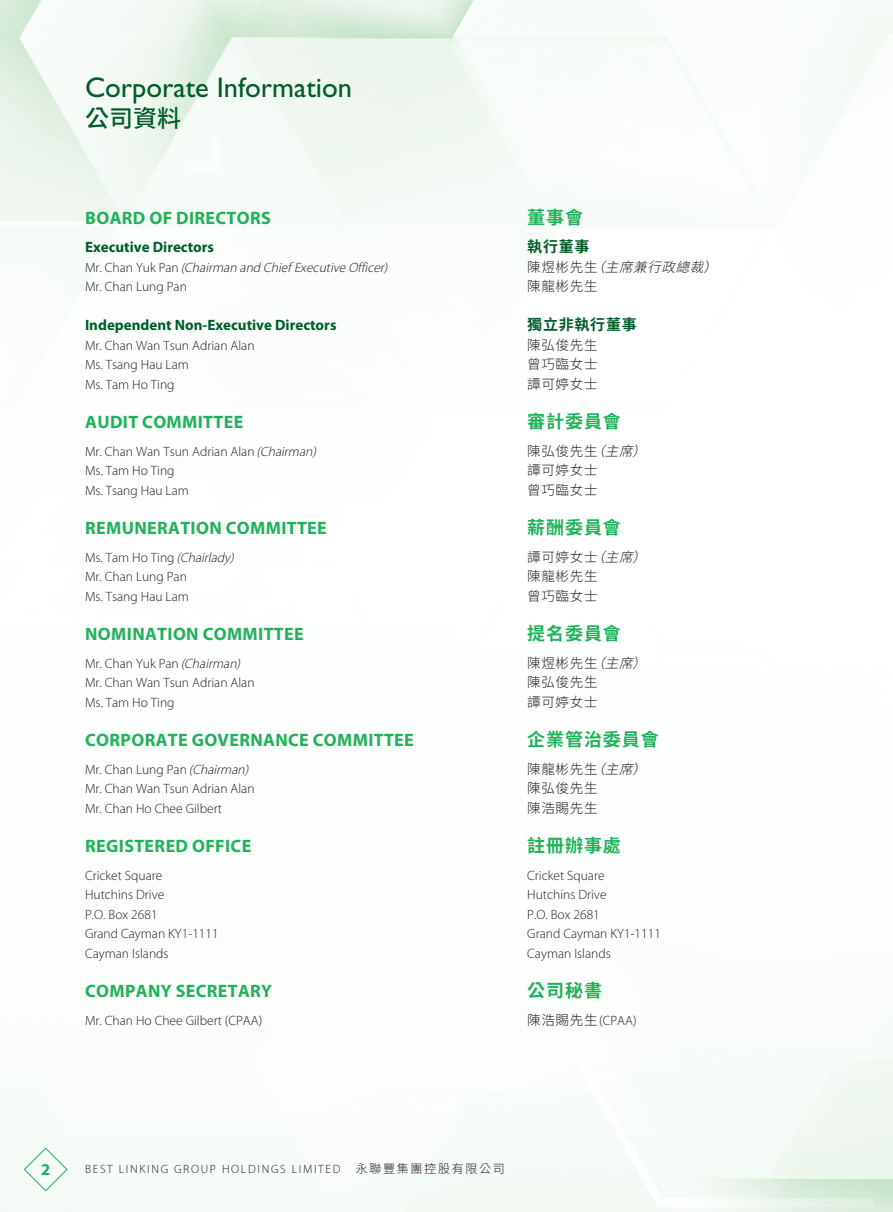
<style>
.page{position:relative;width:893px;height:1212px;background:#fff}
.page>*{position:absolute;margin:0;border:0;box-sizing:border-box;transform-origin:0 0}
.t1{font:28.5px "Gill Sans Std";color:#005d29}
.t2{font:500 24px "Noto Sans CJ Ktc";color:#005d29}
._01_H1{font:700 18px "Myriad Pro";letter-spacing:.02em;color:#21b259}
._01_H1-2{font:700 18px "Noto Sans CJ Ktc";letter-spacing:.05em;color:#21b259}
.t3{font:700 16.5px "Myriad Pro";color:#21b259}
._02_H2{font:700 15px "Myriad Pro";color:#005d29}
._02_H2-2{font:700 15px "Noto Sans CJ Ktc";letter-spacing:.05em;color:#005d29}
._00_txt{font:300 13.5px "Myriad Pro";color:#231f20}
._00_txt-2{font:300 13.5px "Noto Sans CJ Ktc";letter-spacing:.05em;color:#231f20}
._00_txt-3{font:italic 300 13.5px "Myriad Pro";color:#231f20}
._00_txt-4{font:italic 300 13.5px "Noto Sans CJ Ktc";color:#231f20}
.t4{font:300 12px "Myriad Pro";letter-spacing:.14em;color:#231f20}
.t5{font:300 12px "Noto Sans CJ Ktc";letter-spacing:.14em;color:#231f20}
.s1{font-style:normal}
.s2{font-style:italic}
.s3{font-family:"Noto Sans CJ Ktc"}
</style>
<div class="page">
<svg style="left:24px;top:1147px;width:43px;height:44px"></svg>
<p class="t1" style="left:85px;top:71px;width:269px">Corporate Information</p>
<p class="t2" style="left:85px;top:105px;width:97px">公司資料</p>
<p class="_01_H1" style="left:85px;top:206px;width:187px">BOARD OF DIRECTORS</p>
<p class="_02_H2" style="left:85px;top:237px;width:131px">Executive Directors</p>
<p class="_00_txt-3" style="left:85px;top:259px;width:307px"><span class="s1">M r . C h a n Y u k P a n</span> (Chairman and Chief Executive Officer)</p>
<p class="_00_txt" style="left:85px;top:279px;width:103px">Mr. Chan Lung Pan</p>
<p class="_02_H2" style="left:85px;top:315px;width:253px">Independent Non-Executive Directors</p>
<p class="_00_txt" style="left:85px;top:337px;width:171px">Mr. Chan Wan Tsun Adrian Alan</p>
<p class="_00_txt" style="left:85px;top:357px;width:105px">Ms. Tsang Hau Lam</p>
<p class="_00_txt" style="left:85px;top:376px;width:91px">Ms. Tam Ho Ting</p>
<p class="_01_H1" style="left:85px;top:410px;width:160px">AUDIT COMMITTEE</p>
<p class="_00_txt" style="left:85px;top:443px;width:236px">Mr. Chan Wan Tsun Adrian Alan <span class="s2">(Chairman)</span></p>
<p class="_00_txt" style="left:85px;top:463px;width:91px">Ms. Tam Ho Ting</p>
<p class="_00_txt" style="left:85px;top:482px;width:105px">Ms. Tsang Hau Lam</p>
<p class="_01_H1" style="left:85px;top:516px;width:243px">REMUNERATION COMMITTEE</p>
<p class="_00_txt" style="left:85px;top:549px;width:154px">Ms. Tam Ho Ting <span class="s2">(Chairlady)</span></p>
<p class="_00_txt" style="left:85px;top:569px;width:103px">Mr. Chan Lung Pan</p>
<p class="_00_txt" style="left:85px;top:588px;width:105px">Ms. Tsang Hau Lam</p>
<p class="_01_H1" style="left:85px;top:622px;width:220px">NOMINATION COMMITTEE</p>
<p class="_00_txt" style="left:85px;top:655px;width:160px">Mr. Chan Yuk Pan <span class="s2">(Chairman)</span></p>
<p class="_00_txt" style="left:85px;top:675px;width:171px">Mr. Chan Wan Tsun Adrian Alan</p>
<p class="_00_txt" style="left:85px;top:694px;width:91px">Ms. Tam Ho Ting</p>
<p class="_01_H1" style="left:85px;top:728px;width:330px">CORPORATE GOVERNANCE COMMITTEE</p>
<p class="_00_txt" style="left:85px;top:761px;width:168px">Mr. Chan Lung Pan <span class="s2">(Chairman)</span></p>
<p class="_00_txt" style="left:85px;top:781px;width:171px">Mr. Chan Wan Tsun Adrian Alan</p>
<p class="_00_txt" style="left:85px;top:800px;width:138px">Mr. Chan Ho Chee Gilbert</p>
<p class="_01_H1" style="left:85px;top:834px;width:168px">REGISTERED OFFICE</p>
<p class="_00_txt" style="left:85px;top:867px;width:79px">Cricket Square</p>
<p class="_00_txt" style="left:85px;top:887px;width:81px">Hutchins Drive</p>
<p class="_00_txt" style="left:85px;top:906px;width:74px">P.O. Box 2681</p>
<p class="_00_txt" style="left:85px;top:926px;width:135px">Grand Cayman KY1-1111</p>
<p class="_00_txt" style="left:85px;top:945px;width:85px">Cayman Islands</p>
<p class="_01_H1" style="left:85px;top:979px;width:188px">COMPANY SECRETARY</p>
<p class="_00_txt" style="left:85px;top:1012px;width:179px">Mr. Chan Ho Chee Gilbert (CPAA)</p>
<p class="_01_H1-2" style="left:527px;top:207px;width:57px">董事會</p>
<p class="_02_H2-2" style="left:527px;top:238px;width:64px">執行董事</p>
<p class="_00_txt-4" style="left:527px;top:259px;width:199px"><span class="s1">陳煜彬先生</span>（主席兼行政總裁）</p>
<p class="_00_txt-2" style="left:527px;top:279px;width:72px">陳龍彬先生</p>
<p class="_02_H2-2" style="left:527px;top:316px;width:111px">獨立非執行董事</p>
<p class="_00_txt-2" style="left:527px;top:337px;width:72px">陳弘俊先生</p>
<p class="_00_txt-2" style="left:527px;top:357px;width:72px">曾巧臨女士</p>
<p class="_00_txt-2" style="left:527px;top:376px;width:72px">譚可婷女士</p>
<p class="_01_H1-2" style="left:527px;top:411px;width:95px">審計委員會</p>
<p class="_00_txt-2" style="left:527px;top:443px;width:128px">陳弘俊先生<span class="s2">（主席）</span></p>
<p class="_00_txt-2" style="left:527px;top:463px;width:72px">譚可婷女士</p>
<p class="_00_txt-2" style="left:527px;top:482px;width:72px">曾巧臨女士</p>
<p class="_01_H1-2" style="left:527px;top:517px;width:95px">薪酬委員會</p>
<p class="_00_txt-2" style="left:527px;top:549px;width:128px">譚可婷女士<span class="s2">（主席）</span></p>
<p class="_00_txt-2" style="left:527px;top:569px;width:72px">陳龍彬先生</p>
<p class="_00_txt-2" style="left:527px;top:588px;width:72px">曾巧臨女士</p>
<p class="_01_H1-2" style="left:527px;top:623px;width:95px">提名委員會</p>
<p class="_00_txt-2" style="left:527px;top:655px;width:128px">陳煜彬先生<span class="s2">（主席）</span></p>
<p class="_00_txt-2" style="left:527px;top:675px;width:72px">陳弘俊先生</p>
<p class="_00_txt-2" style="left:527px;top:694px;width:72px">譚可婷女士</p>
<p class="_01_H1-2" style="left:527px;top:729px;width:133px">企業管治委員會</p>
<p class="_00_txt-2" style="left:527px;top:761px;width:128px">陳龍彬先生<span class="s2">（主席）</span></p>
<p class="_00_txt-2" style="left:527px;top:781px;width:72px">陳弘俊先生</p>
<p class="_00_txt-2" style="left:527px;top:800px;width:72px">陳浩賜先生</p>
<p class="_01_H1-2" style="left:527px;top:835px;width:95px">註冊辦事處</p>
<p class="_00_txt" style="left:527px;top:867px;width:79px">Cricket Square</p>
<p class="_00_txt" style="left:527px;top:887px;width:81px">Hutchins Drive</p>
<p class="_00_txt" style="left:527px;top:906px;width:74px">P.O. Box 2681</p>
<p class="_00_txt" style="left:527px;top:926px;width:135px">Grand Cayman KY1-1111</p>
<p class="_00_txt" style="left:527px;top:945px;width:85px">Cayman Islands</p>
<p class="_01_H1-2" style="left:527px;top:980px;width:76px">公司秘書</p>
<p class="_00_txt" style="left:527px;top:1012px;width:111px"><span class="s3">陳浩賜先生</span>(CPAA)</p>
<p class="t3" style="left:41px;top:1158px;width:11px">2</p>
<p class="t4" style="left:85px;top:1162px;width:257px">BEST LINKING GROUP HOLDINGS LIMITED</p>
<p class="t5" style="left:356px;top:1162px;width:150px">永聯豐集團控股有限公司</p>
</div>
